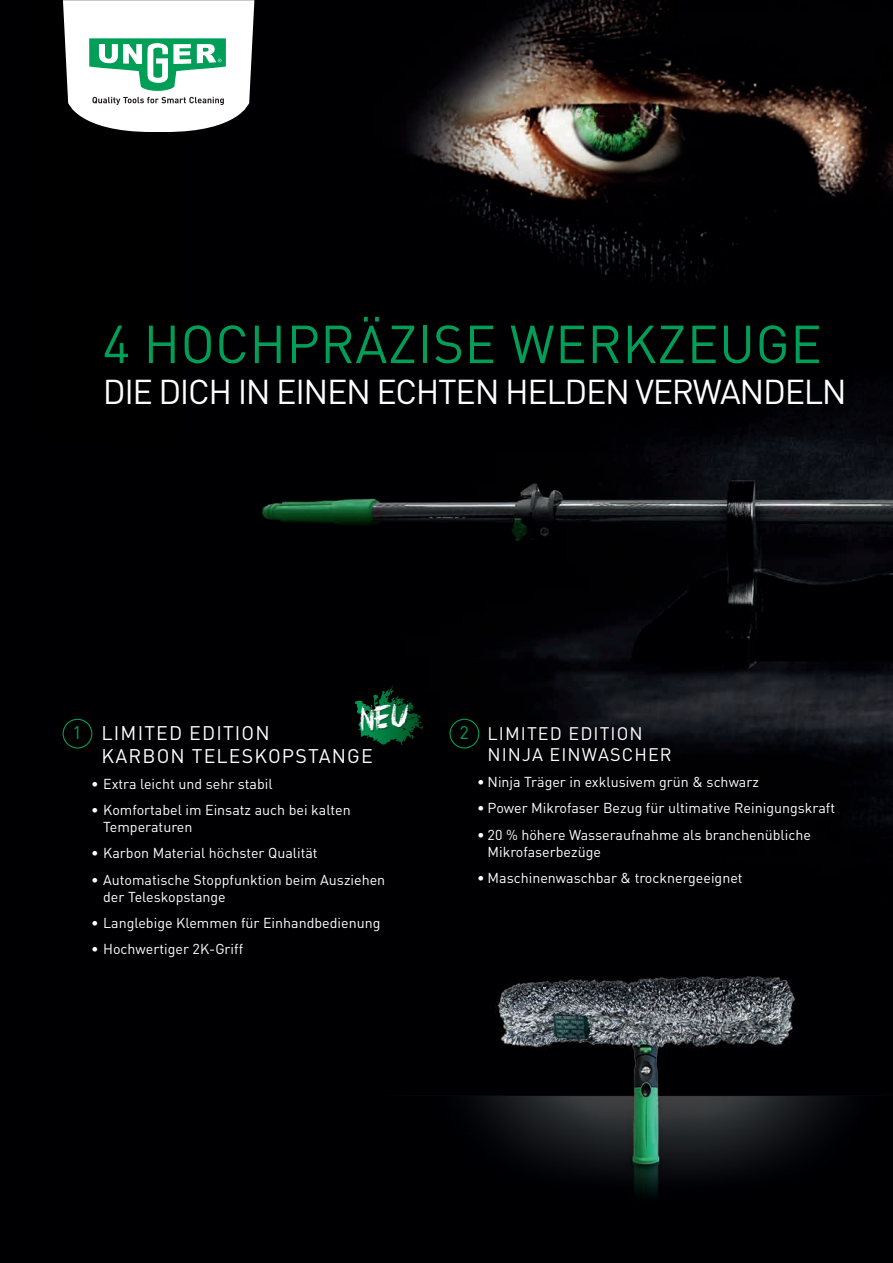
<style>
.page{position:relative;width:893px;height:1263px;background:#fff}
.page>*{position:absolute;margin:0;border:0;box-sizing:border-box;transform-origin:0 0}
.t1{font:52.65px "DIN Pro";letter-spacing:.01em;color:#009e57}
.t2{font:34.05px "DIN Pro";letter-spacing:-.04em;color:#fff}
.t3{font:19.5px/23.4px "DIN Pro";letter-spacing:.06em;color:#fff}
.t4{font:18px/21.6px "DIN Pro";letter-spacing:.06em;color:#fff}
.t5{font:18px "DIN Pro";color:#009e57}
.t6{font:14.25px/17.1px "DIN Pro";color:#fff}
</style>
<div class="page">
<div style="left:0;top:0;width:46px;height:1263px;background:#000002"></div>
<img style="left:46px;top:463px;width:847px;height:800px">
<div style="left:35px;top:0;width:858px;height:463px;background:#000001"></div>
<img style="left:254px;top:0;width:639px;height:463px">
<img style="left:115px;top:880px;width:778px;height:383px">
<div style="left:63px;top:719px;width:29px;height:29px;border:1px solid #009e57;border-radius:50%"></div>
<div style="left:450px;top:719px;width:29px;height:29px;border:1px solid #009e57;border-radius:50%"></div>
<svg style="left:63px;top:0;width:191px;height:132px;background:#c6dbd2"></svg>
<svg style="left:355px;top:687px;width:57px;height:45px;background:#024526"></svg>
<h1 class="t1" style="left:103px;top:308px;width:721px">4 HOCHPRÄZISE WERKZEUGE</h1>
<h2 class="t2" style="left:103px;top:368px;width:746px">DIE DICH IN EINEN ECHTEN HELDEN VERWANDELN</h2>
<h3 class="t3" style="left:102px;top:720px;width:273px">LIMITED EDITION<br>KARBON TELESKOPSTANGE</h3>
<p class="t6" style="left:91px;top:775px;width:183px">• Extra leicht und sehr stabil</p>
<p class="t6" style="left:103px;top:801px;width:249px;text-indent:-12px">• Komfortabel im Einsatz auch bei kalten<br>Temperaturen</p>
<p class="t6" style="left:91px;top:844px;width:228px">• Karbon Material höchster Qualität</p>
<p class="t6" style="left:103px;top:870px;width:284px;text-indent:-12px">• Automatische Stoppfunktion beim Ausziehen der Teleskopstange</p>
<p class="t6" style="left:91px;top:913px;width:291px">• Langlebige Klemmen für Einhandbedienung</p>
<p class="t6" style="left:91px;top:939px;width:154px">• Hochwertiger 2K-Griff</p>
<p class="t5" style="left:73px;top:720px;width:11px">1</p>
<p class="t5" style="left:459px;top:720px;width:11px">2</p>
<p class="t4" style="left:488px;top:721px;width:186px">LIMITED EDITION<br>NINJA EINWASCHER</p>
<p class="t6" style="left:477px;top:773px;width:283px">• Ninja Träger in exklusivem grün &amp; schwarz</p>
<p class="t6" style="left:477px;top:799px;width:360px">• Power Mikrofaser Bezug für ultimative Reinigungskraft</p>
<p class="t6" style="left:488px;top:825px;width:325px;text-indent:-11px">• 20 % höhere Wasseraufnahme als branchenübliche<br>Mikrofaserbezüge</p>
<p class="t6" style="left:477px;top:868px;width:267px">• Maschinenwaschbar &amp; trocknergeeignet</p>
</div>
